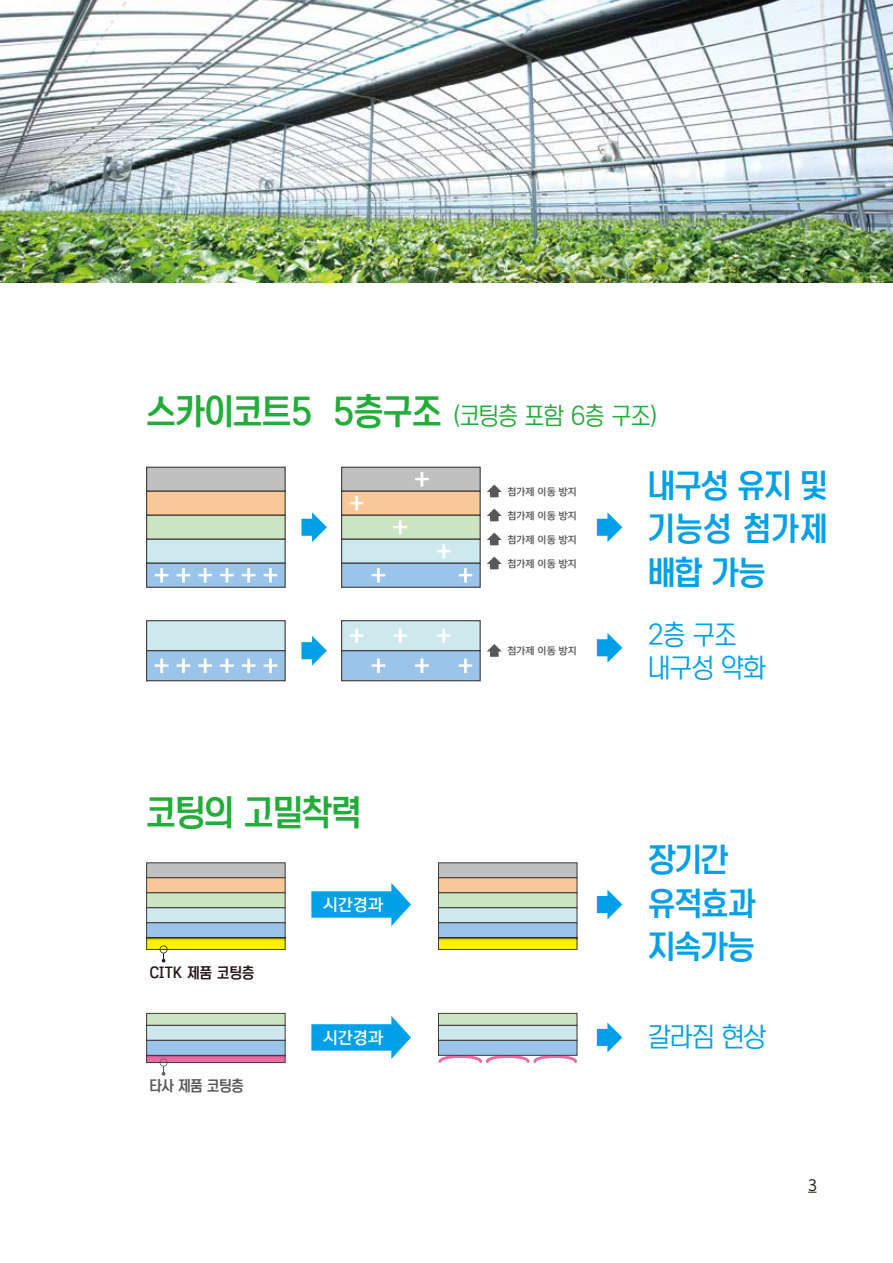
<style>
.page{position:relative;width:893px;height:1263px;background:#fff}
.page>*{position:absolute;margin:0;border:0;box-sizing:border-box;transform-origin:0 0}
.t1{font:36px "Yoon Meolijeongche 2 M";color:#22ac38}
.t2{font:33px/43.5px "Yoon Meolijeongche 2 M";color:#00a0e9;text-align:justify}
.t3{font:27px/33px "Yoon Meolijeongche 2 L";color:#00a0e9}
.t4{font:24px "Yoon Meolijeongche 2 L";color:#22ac38}
.t5{font:15.75px "Yoon Gothic Pro 775";color:#fff}
.t6{font:15px "Yoon Meolijeongche 2 M";letter-spacing:.025em;color:#221815}
.t7{font:15px "Yoon Meolijeongche 2 M";color:#595757}
.t8{font:15px "Yoon Gothic Pro 755";color:#221815}
.t9{font:9.6px "Yoon Gothic Pro 775";color:#595757}
.s1{font-family:"Yoon Meolijeongche 2 M";font-size:36px}
</style>
<div class="page">
<img style="left:0;top:0;width:893px;height:283px">
<div style="left:146px;top:467px;width:140px;height:25px;background:#c1c0c0;border:1px solid #3e3a39"></div>
<div style="left:146px;top:491px;width:140px;height:25px;background:#f9c898;border:1px solid #3e3a39"></div>
<div style="left:146px;top:515px;width:140px;height:25px;background:#cbe4c1;border:1px solid #3e3a39"></div>
<div style="left:146px;top:539px;width:140px;height:25px;background:#cee9ee;border:1px solid #3e3a39"></div>
<div style="left:146px;top:563px;width:140px;height:25px;background:#9ac4e9;border:1px solid #3e3a39"></div>
<svg style="left:155px;top:568px;width:14px;height:14px"></svg>
<svg style="left:177px;top:568px;width:13px;height:14px"></svg>
<svg style="left:198px;top:568px;width:14px;height:14px"></svg>
<svg style="left:220px;top:568px;width:14px;height:14px"></svg>
<svg style="left:242px;top:568px;width:14px;height:14px"></svg>
<svg style="left:264px;top:568px;width:13px;height:14px"></svg>
<div style="left:341px;top:467px;width:140px;height:25px;background:#c1c0c0;border:1px solid #3e3a39"></div>
<div style="left:341px;top:491px;width:140px;height:25px;background:#f9c898;border:1px solid #3e3a39"></div>
<div style="left:341px;top:515px;width:140px;height:25px;background:#cbe4c1;border:1px solid #3e3a39"></div>
<div style="left:341px;top:539px;width:140px;height:25px;background:#cee9ee;border:1px solid #3e3a39"></div>
<div style="left:341px;top:563px;width:140px;height:25px;background:#9ac4e9;border:1px solid #3e3a39"></div>
<svg style="left:350px;top:496px;width:14px;height:14px"></svg>
<svg style="left:372px;top:568px;width:13px;height:14px"></svg>
<svg style="left:393px;top:520px;width:14px;height:14px"></svg>
<svg style="left:415px;top:472px;width:14px;height:14px"></svg>
<svg style="left:437px;top:544px;width:14px;height:14px"></svg>
<svg style="left:459px;top:568px;width:13px;height:14px"></svg>
<svg style="left:301px;top:512px;width:26px;height:30px"></svg>
<svg style="left:597px;top:512px;width:25px;height:30px"></svg>
<svg style="left:487px;top:556px;width:15px;height:13px"></svg>
<svg style="left:487px;top:532px;width:15px;height:13px"></svg>
<svg style="left:487px;top:508px;width:15px;height:13px"></svg>
<svg style="left:487px;top:484px;width:15px;height:13px"></svg>
<div style="left:146px;top:620px;width:140px;height:31px;background:#cee9ee;border:1px solid #3e3a39"></div>
<div style="left:146px;top:650px;width:140px;height:31px;background:#9ac4e9;border:1px solid #3e3a39"></div>
<svg style="left:155px;top:658px;width:14px;height:15px"></svg>
<svg style="left:177px;top:658px;width:13px;height:15px"></svg>
<svg style="left:198px;top:658px;width:14px;height:15px"></svg>
<svg style="left:220px;top:658px;width:14px;height:15px"></svg>
<svg style="left:242px;top:658px;width:14px;height:15px"></svg>
<svg style="left:264px;top:658px;width:13px;height:15px"></svg>
<div style="left:341px;top:620px;width:140px;height:31px;background:#cee9ee;border:1px solid #3e3a39"></div>
<div style="left:341px;top:650px;width:140px;height:31px;background:#9ac4e9;border:1px solid #3e3a39"></div>
<svg style="left:372px;top:658px;width:13px;height:15px"></svg>
<svg style="left:415px;top:658px;width:14px;height:15px"></svg>
<svg style="left:350px;top:628px;width:14px;height:15px"></svg>
<svg style="left:393px;top:628px;width:14px;height:15px"></svg>
<svg style="left:437px;top:628px;width:14px;height:15px"></svg>
<svg style="left:459px;top:658px;width:13px;height:15px"></svg>
<svg style="left:301px;top:636px;width:26px;height:30px"></svg>
<svg style="left:487px;top:644px;width:15px;height:13px"></svg>
<svg style="left:597px;top:633px;width:25px;height:30px"></svg>
<svg style="left:597px;top:889px;width:25px;height:30px"></svg>
<svg style="left:597px;top:1022px;width:25px;height:30px"></svg>
<svg style="left:311px;top:1016px;width:100px;height:43px"></svg>
<svg style="left:311px;top:883px;width:100px;height:43px"></svg>
<div style="left:146px;top:862px;width:139px;height:16px;background:#c1c0c0;border:1px solid #3e3a39"></div>
<div style="left:146px;top:877px;width:139px;height:16px;background:#f9c898;border:1px solid #3e3a39"></div>
<div style="left:146px;top:892px;width:139px;height:16px;background:#cbe4c1;border:1px solid #3e3a39"></div>
<div style="left:146px;top:907px;width:139px;height:16px;background:#cee9ee;border:1px solid #3e3a39"></div>
<div style="left:146px;top:922px;width:139px;height:16px;background:#9ac4e9;border:1px solid #3e3a39"></div>
<svg style="left:146px;top:937px;width:139px;height:13px"></svg>
<svg style="left:147px;top:938px;width:138px;height:11px"></svg>
<svg style="left:160px;top:945px;width:8px;height:17px"></svg>
<div style="left:438px;top:862px;width:139px;height:16px;background:#c1c0c0;border:1px solid #3e3a39"></div>
<div style="left:438px;top:877px;width:139px;height:16px;background:#f9c898;border:1px solid #3e3a39"></div>
<div style="left:438px;top:892px;width:139px;height:16px;background:#cbe4c1;border:1px solid #3e3a39"></div>
<div style="left:438px;top:907px;width:139px;height:16px;background:#cee9ee;border:1px solid #3e3a39"></div>
<div style="left:438px;top:922px;width:139px;height:16px;background:#9ac4e9;border:1px solid #3e3a39"></div>
<svg style="left:438px;top:937px;width:139px;height:13px"></svg>
<svg style="left:438px;top:938px;width:139px;height:11px;background:#ebde01"></svg>
<svg style="left:438px;top:1056px;width:139px;height:7px"></svg>
<div style="left:438px;top:1013px;width:139px;height:13px;background:#cbe4c1;border:1px solid #3e3a39"></div>
<div style="left:438px;top:1025px;width:139px;height:16px;background:#cee9ee;border:1px solid #3e3a39"></div>
<div style="left:438px;top:1040px;width:139px;height:16px;background:#9ac4e9;border:1px solid #3e3a39"></div>
<div style="left:146px;top:1055px;width:139px;height:8px;background:#483f40"></div>
<svg style="left:147px;top:1056px;width:138px;height:6px"></svg>
<div style="left:146px;top:1013px;width:139px;height:13px;background:#cbe4c1;border:1px solid #3e3a39"></div>
<div style="left:146px;top:1025px;width:139px;height:16px;background:#cee9ee;border:1px solid #3e3a39"></div>
<div style="left:146px;top:1040px;width:139px;height:16px;background:#9ac4e9;border:1px solid #3e3a39"></div>
<svg style="left:160px;top:1058px;width:8px;height:18px"></svg>
<h3 class="t4" style="left:147px;top:402px;width:513px"><span class="s1">스카이코트5 5층구조</span> (코팅층 포함 6층 구조)</h3>
<h1 class="t1" style="left:147px;top:790px;width:215px">코팅의 고밀착력</h1>
<h3 class="t6" style="left:150px;top:963px;width:106px">CITK 제품 코팅층</h3>
<h3 class="t5" style="left:323px;top:894px;width:62px">시간경과</h3>
<p class="t9" style="left:507px;top:485px;width:71px">첨가제 이동 방지</p>
<p class="t9" style="left:507px;top:509px;width:71px">첨가제 이동 방지</p>
<p class="t9" style="left:507px;top:533px;width:71px">첨가제 이동 방지</p>
<p class="t9" style="left:507px;top:557px;width:71px">첨가제 이동 방지</p>
<p class="t9" style="left:507px;top:644px;width:71px">첨가제 이동 방지</p>
<h2 class="t2" style="left:648px;top:463px;width:180px">내구성 유지 및 기능성 첨가제 배합 가능</h2>
<h3 class="t3" style="left:648px;top:618px;width:119px">2층 구조 내구성 약화</h3>
<h2 class="t2" style="left:648px;top:837px;width:108px;text-align:left">장기간 유적효과 지속가능</h2>
<h3 class="t7" style="left:150px;top:1077px;width:95px">타사 제품 코팅층</h3>
<h3 class="t5" style="left:323px;top:1027px;width:62px">시간경과</h3>
<h3 class="t3" style="left:648px;top:1020px;width:119px">갈라짐 현상</h3>
<h3 class="t8" style="left:808px;top:1175px;width:10px">3</h3>
</div>
